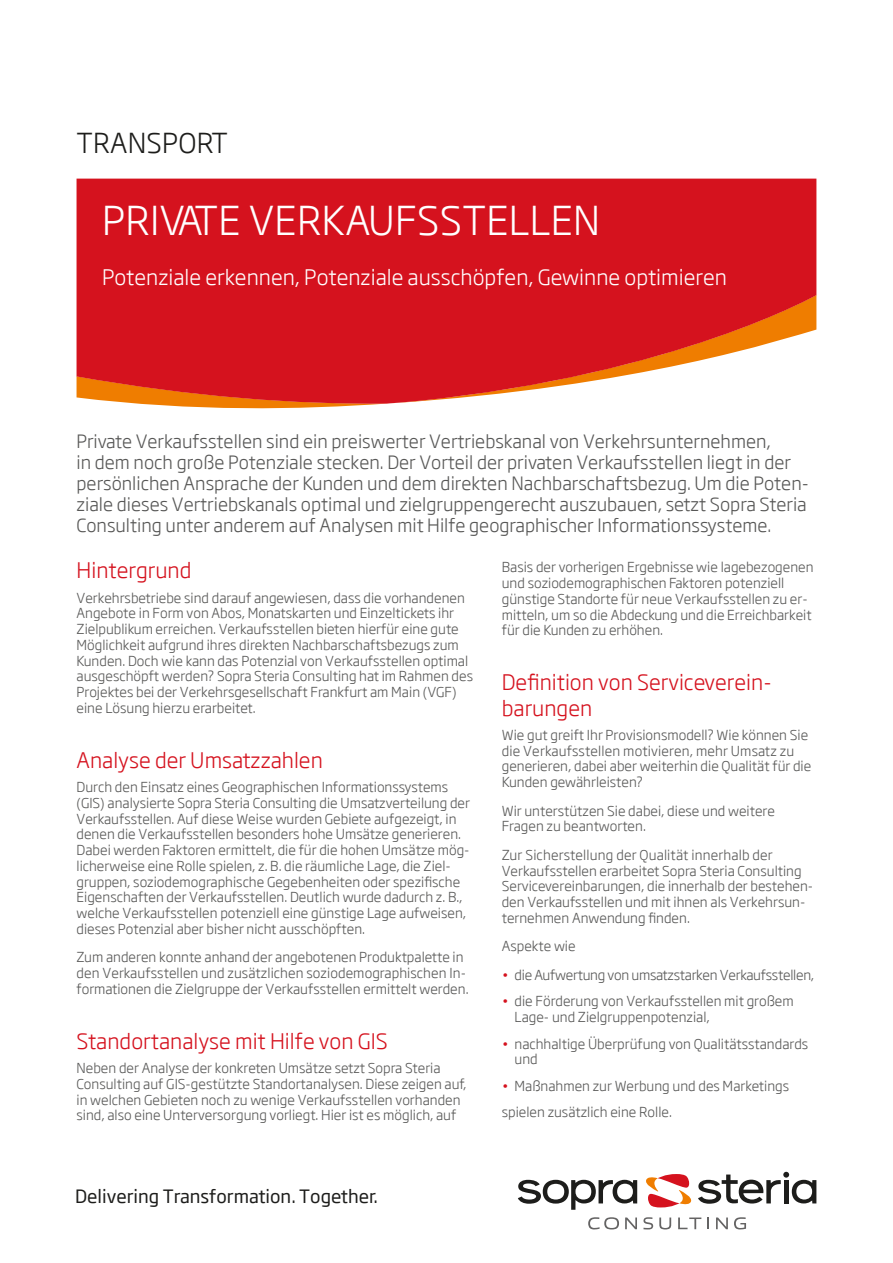
<style>
.page{position:relative;width:893px;height:1263px;background:#fff}
.page>*{position:absolute;margin:0;border:0;box-sizing:border-box;transform-origin:0 0}
.t1{font:300 39px "Soho Gothic Pro";letter-spacing:.005em;color:#fff}
.t2{font:300 27px "Soho Gothic Pro";letter-spacing:.005em;color:#1d1d1b}
.t3{font:300 21px/25.2px "Soho Gothic Pro";color:#d5121e}
.t4{font:300 21px "Soho Gothic Pro";color:#fff}
.t5{font:300 18px/21px "Soho Gothic Pro";color:#575756}
.t6{font:18px "Soho Gothic Pro";color:#1d1d1b}
.t7{font:300 13.5px/15.8px "Soho Gothic Pro";color:#575756}
.t8{font:300 13.5px "Soho Gothic Pro";letter-spacing:-.02em;color:#575756}
.s1{color:#d5121e}
</style>
<div class="page">
<svg style="left:588px;top:1217px;width:31px;height:12px"></svg>
<svg style="left:625px;top:1217px;width:12px;height:12px"></svg>
<svg style="left:643px;top:1217px;width:10px;height:12px"></svg>
<svg style="left:659px;top:1217px;width:12px;height:12px"></svg>
<svg style="left:678px;top:1217px;width:23px;height:12px"></svg>
<svg style="left:707px;top:1217px;width:2px;height:12px"></svg>
<svg style="left:716px;top:1217px;width:12px;height:12px"></svg>
<svg style="left:734px;top:1217px;width:12px;height:12px"></svg>
<svg style="left:698px;top:1172px;width:118px;height:32px"></svg>
<svg style="left:518px;top:1180px;width:119px;height:30px"></svg>
<svg style="left:646px;top:1174px;width:46px;height:33px"></svg>
<svg style="left:160px;top:405px;width:203px;height:4px"></svg>
<svg style="left:77px;top:179px;width:739px;height:226px;background:#d9292e"></svg>
<h2 class="t2" style="left:77px;top:122px;width:153px">TRANSPORT</h2>
<h1 class="t1" style="left:102px;top:190px;width:499px">PRIVATE VERKAUFSSTELLEN</h1>
<h3 class="t4" style="left:102px;top:261px;width:626px">Potenziale erkennen, Potenziale ausschöpfen, Gewinne optimieren</h3>
<p class="t5" style="left:77px;top:430px;width:734px">Private Verkaufsstellen sind ein preiswerter Vertriebskanal von Verkehrsunternehmen,<br>in dem noch große Potenziale stecken. Der Vorteil der privaten Verkaufsstellen liegt in der persönlichen Ansprache der Kunden und dem direkten Nachbarschaftsbezug. Um die Poten&shy;ziale dieses Vertriebskanals optimal und zielgruppengerecht auszubauen, setzt Sopra Steria Consulting unter anderem auf Analysen mit Hilfe geographischer Informationssysteme.</p>
<p class="t7" style="left:502px;top:559px;width:313px">Basis der vorherigen Ergebnisse wie lagebezogenen und soziodemographischen Faktoren potenziell günstige Standorte für neue Verkaufsstellen zu er&shy;mitteln, um so die Abdeckung und die Erreichbarkeit für die Kunden zu erhöhen.</p>
<h3 class="t3" style="left:502px;top:669px;width:271px">Definition von Serviceverein&shy;barungen</h3>
<p class="t7" style="left:502px;top:726px;width:311px">Wie gut greift Ihr Provisionsmodell? Wie können Sie die Verkaufsstellen motivieren, mehr Umsatz zu generieren, dabei aber weiterhin die Qualität für die Kunden gewährleisten?</p>
<p class="t7" style="left:502px;top:802px;width:275px">Wir unterstützen Sie dabei, diese und weitere<br>Fragen zu beantworten.</p>
<p class="t7" style="left:502px;top:846px;width:313px">Zur Sicherstellung der Qualität innerhalb der Verkaufsstellen erarbeitet Sopra Steria Consulting Servicevereinbarungen, die innerhalb der bestehen&shy;den Verkaufsstellen und mit ihnen als Verkehrsun&shy;ternehmen Anwendung finden.</p>
<p class="t7" style="left:502px;top:938px;width:75px">Aspekte wie</p>
<p class="t8" style="left:502px;top:964px;width:314px"><span class="s1">•</span> die Aufwertung von umsatzstarken Verkaufsstellen,</p>
<p class="t7" style="left:514px;top:993px;width:281px;text-indent:-13px"><span class="s1">•</span> die Förderung von Verkaufsstellen mit großem<br>Lage- und Zielgruppenpotenzial,</p>
<p class="t7" style="left:514px;top:1035px;width:295px;text-indent:-13px"><span class="s1">•</span> nachhaltige Überprüfung von Qualitätsstandards und</p>
<p class="t7" style="left:502px;top:1072px;width:289px;line-height:26.4px"><span class="s1">•</span> Maßnahmen zur Werbung und des Marketings spielen zusätzlich eine Rolle.</p>
<h3 class="t3" style="left:77px;top:557px;width:116px">Hintergrund</h3>
<p class="t7" style="left:77px;top:589px;width:398px">Verkehrsbetriebe sind darauf angewiesen, dass die vorhandenen Angebote in Form von Abos, Monatskarten und Einzeltickets ihr Zielpublikum erreichen. Verkaufsstellen bieten hierfür eine gute Möglichkeit aufgrund ihres direkten Nachbarschaftsbezugs zum Kunden. Doch wie kann das Potenzial von Verkaufsstellen optimal ausgeschöpft werden? Sopra Steria Consulting hat im Rahmen des Projektes bei der Verkehrsgesellschaft Frankfurt am Main (VGF) eine Lösung hierzu erarbeitet.</p>
<h3 class="t3" style="left:77px;top:746px;width:248px">Analyse der Umsatzzahlen</h3>
<p class="t7" style="left:77px;top:778px;width:395px">Durch den Einsatz eines Geographischen Informationssystems (GIS) analysierte Sopra Steria Consulting die Umsatzverteilung der Verkaufsstellen. Auf diese Weise wurden Gebiete aufgezeigt, in denen die Verkaufsstellen besonders hohe Umsätze generieren.<br>Dabei werden Faktoren ermittelt, die für die hohen Umsätze mög&shy;licherweise eine Rolle spielen, z. B. die räumliche Lage, die Ziel&shy;gruppen, soziodemographische Gegebenheiten oder spezifische Eigenschaften der Verkaufsstellen. Deutlich wurde dadurch z. B., welche Verkaufsstellen potenziell eine günstige Lage aufweisen, dieses Potenzial aber bisher nicht ausschöpften.</p>
<p class="t7" style="left:77px;top:949px;width:394px">Zum anderen konnte anhand der angebotenen Produktpalette in den Verkaufsstellen und zusätzlichen soziodemographischen In&shy;formationen die Zielgruppe der Verkaufsstellen ermittelt werden.</p>
<h3 class="t3" style="left:77px;top:1027px;width:313px">Standortanalyse mit Hilfe von GIS</h3>
<p class="t7" style="left:77px;top:1059px;width:391px">Neben der Analyse der konkreten Umsätze setzt Sopra Steria Consulting auf GIS-gestützte Standortanalysen. Diese zeigen auf, in welchen Gebieten noch zu wenige Verkaufsstellen vorhanden sind, also eine Unterversorgung vorliegt. Hier ist es möglich, auf</p>
<h3 class="t6" style="left:75px;top:1183px;width:304px">Delivering Transformation. Together.</h3>
</div>
